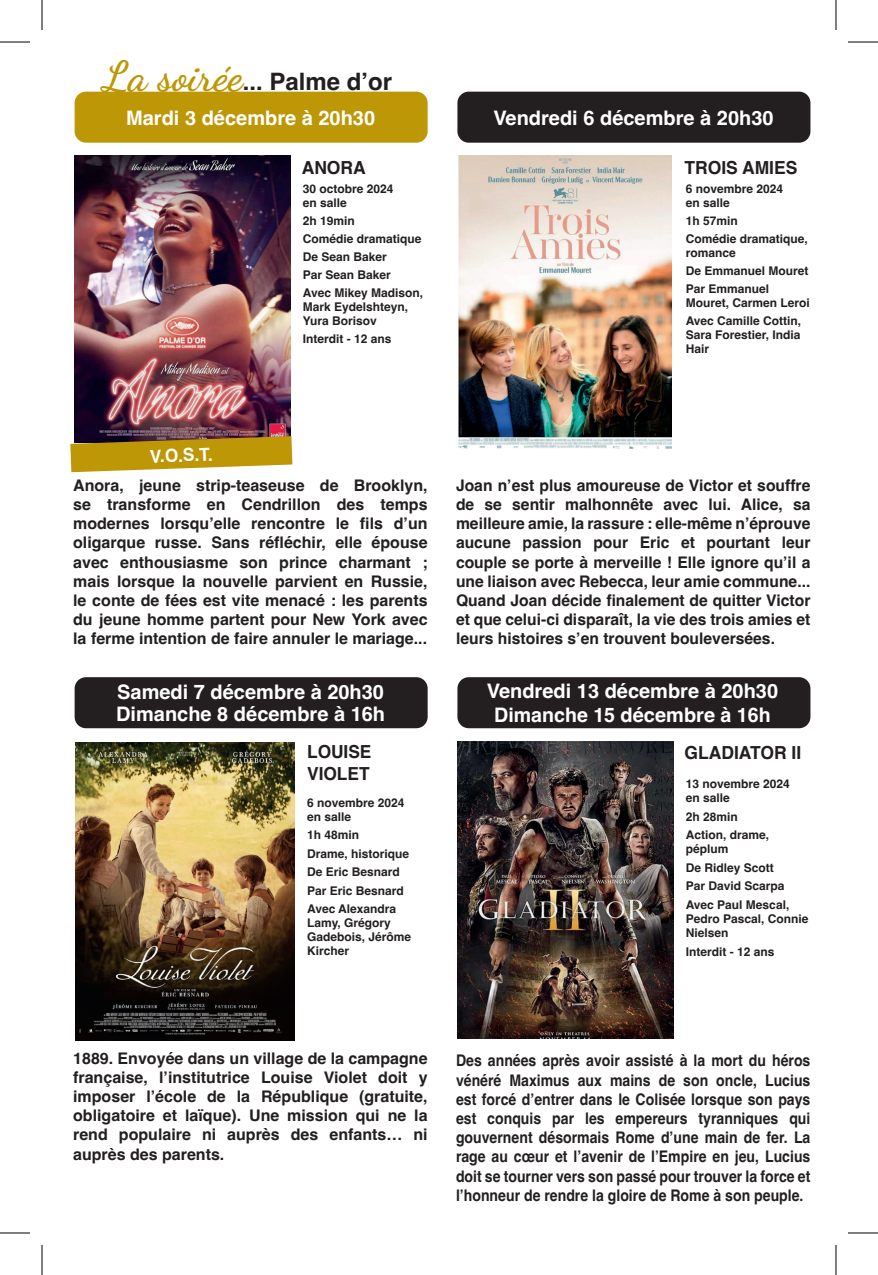
<style>
.page{position:relative;width:878px;height:1275px;background:#fff}
.page>*{position:absolute;margin:0;border:0;box-sizing:border-box;transform-origin:0 0}
.t1{font:700 24px "Helvetica";color:#231f20}
.t2{font:700 20px/22px "Helvetica";color:#fff}
.t3{font:700 18px "Helvetica";color:#231f20}
.t4{font:700 18px/21.6px "Helvetica";color:#231f20;scale:.96 1}
.t5{font:700 18px "Helvetica";color:#fff;scale:.96 1}
.t6{font:700 16px/19.2px "Helvetica";color:#231f20;text-align:justify}
.t7{font:700 16px/19.2px "Helvetica";color:#231f20;text-align:justify;scale:.88 1}
.t8{font:700 12px/14px "Helvetica";color:#231f20}
.s1{font-family:"Dancing Script";font-size:42px;color:#bd9705}
</style>
<div class="page">
<div style="left:457px;top:92px;width:353px;height:51px;background:#231f20;border-radius:11px"></div>
<img style="left:458px;top:156px;width:214px;height:292px">
<div style="left:75px;top:677px;width:353px;height:51px;background:#231f20;border-radius:11px"></div>
<img style="left:76px;top:742px;width:219px;height:298px">
<div style="left:75px;top:92px;width:353px;height:51px;background:#bd9705;border-radius:11px"></div>
<img style="left:74px;top:156px;width:216px;height:280px">
<svg style="left:70px;top:436px;width:222px;height:36px;background:#b59525"></svg>
<div style="left:457px;top:677px;width:353px;height:51px;background:#231f20;border-radius:11px"></div>
<img style="left:457px;top:741px;width:216px;height:298px">
<hr style="left:0;top:42px;width:30px;height:1px;background:#000">
<hr style="left:848px;top:42px;width:30px;height:1px;background:#000">
<hr style="left:0;top:1232px;width:30px;height:1px;background:#000">
<hr style="left:848px;top:1232px;width:30px;height:1px;background:#000">
<hr style="left:42px;top:0;width:1px;height:30px;background:#000">
<hr style="left:42px;top:1245px;width:1px;height:30px;background:#000">
<hr style="left:835px;top:0;width:1px;height:30px;background:#000">
<hr style="left:835px;top:1245px;width:1px;height:30px;background:#000">
<h1 class="t1" style="left:103px;top:67px;width:291px"><span class="s1">La soirée</span>... Palme d’or</h1>
<p class="t2" style="left:126px;top:109px;width:250px">Mardi 3 décembre à 20h30</p>
<p class="t3" style="left:302px;top:157px;width:66px">ANORA</p>
<p class="t8" style="left:303px;top:183px;width:92px">30 octobre 2024 en salle</p>
<p class="t8" style="left:303px;top:213px;width:122px;line-height:18px">2h 19min<br>Comédie dramatique<br>De Sean Baker<br>Par Sean Baker<br>Avec Mikey Madison,</p>
<p class="t8" style="left:303px;top:301px;width:107px">Mark Eydelshteyn,<br>Yura Borisov</p>
<p class="t8" style="left:303px;top:333px;width:90px">Interdit - 12 ans</p>
<p class="t2" style="left:493px;top:109px;width:282px">Vendredi 6 décembre à 20h30</p>
<p class="t3" style="left:684px;top:157px;width:114px">TROIS AMIES</p>
<p class="t8" style="left:685px;top:183px;width:99px">6 novembre 2024 en salle</p>
<p class="t8" style="left:685px;top:213px;width:124px;line-height:18px">1h 57min<br>Comédie dramatique,</p>
<p class="t8" style="left:685px;top:245px;width:124px;line-height:18px">romance<br>De Emmanuel Mouret<br>Par Emmanuel</p>
<p class="t8" style="left:685px;top:295px;width:126px;line-height:18px">Mouret, Carmen Leroi<br>Avec Camille Cottin,</p>
<p class="t8" style="left:685px;top:329px;width:116px">Sara Forestier, India<br>Hair</p>
<p class="t5" style="left:150px;top:445px;width:67px;rotate:-2deg">V.O.S.T.</p>
<p class="t6" style="left:73px;top:477px;width:356px">Anora, jeune strip-teaseuse de Brooklyn, se transforme en Cendrillon des temps modernes lorsqu’elle rencontre le fils d’un oligarque russe. Sans réfléchir, elle épouse avec enthousiasme son prince charmant ; mais lorsque la nouvelle parvient en Russie, le conte de fées est vite menacé : les parents du jeune homme partent pour New York avec la ferme intention de faire annuler le mariage...</p>
<p class="t2" style="left:116px;top:683px;width:270px">Samedi 7 décembre à 20h30<br>Dimanche 8 décembre à 16h</p>
<p class="t4" style="left:307px;top:743px;width:69px">LOUISE<br>VIOLET</p>
<p class="t8" style="left:307px;top:797px;width:99px">6 novembre 2024 en salle</p>
<p class="t8" style="left:307px;top:827px;width:104px;line-height:18.6px">1h 48min<br>Drame, historique<br>De Eric Besnard<br>Par Eric Besnard<br>Avec Alexandra</p>
<p class="t8" style="left:307px;top:917px;width:106px">Lamy, Grégory<br>Gadebois, Jérôme<br>Kircher</p>
<p class="t6" style="left:456px;top:477px;width:356px">Joan n’est plus amoureuse de Victor et souffre de se sentir malhonnête avec lui. Alice, sa meilleure amie, la rassure : elle-même n’éprouve aucune passion pour Eric et pourtant leur couple se porte à merveille ! Elle ignore qu’il a une liaison avec Rebecca, leur amie commune...<br>Quand Joan décide finalement de quitter Victor et que celui-ci disparaît, la vie des trois amies et leurs histoires s’en trouvent bouleversées.</p>
<p class="t2" style="left:487px;top:681px;width:293px;line-height:24px;text-align:center">Vendredi 13 décembre à 20h30<br>Dimanche 15 décembre à 16h</p>
<p class="t3" style="left:684px;top:742px;width:118px">GLADIATOR II</p>
<p class="t8" style="left:685px;top:778px;width:106px">13 novembre 2024 en salle</p>
<p class="t8" style="left:685px;top:808px;width:85px;line-height:18.6px">2h 28min<br>Action, drame,</p>
<p class="t8" style="left:685px;top:841px;width:105px;line-height:18.6px">péplum<br>De Ridley Scott<br>Par David Scarpa<br>Avec Paul Mescal,</p>
<p class="t8" style="left:685px;top:913px;width:124px">Pedro Pascal, Connie<br>Nielsen</p>
<p class="t8" style="left:685px;top:945px;width:90px">Interdit - 12 ans</p>
<p class="t6" style="left:73px;top:1050px;width:356px">1889. Envoyée dans un village de la campagne française, l’institutrice Louise Violet doit y imposer l’école de la République (gratuite, obligatoire et laïque). Une mission qui ne la rend populaire ni auprès des enfants… ni auprès des parents.</p>
<p class="t7" style="left:456px;top:1053px;width:404px">Des années après avoir assisté à la mort du héros vénéré Maximus aux mains de son oncle, Lucius est forcé d’entrer dans le Colisée lorsque son pays est conquis par les empereurs tyranniques qui gouvernent désormais Rome d’une main de fer. La rage au cœur et l’avenir de l’Empire en jeu, Lucius doit se tourner vers son passé pour trouver la force et l’honneur de rendre la gloire de Rome à son peuple.</p>
</div>
